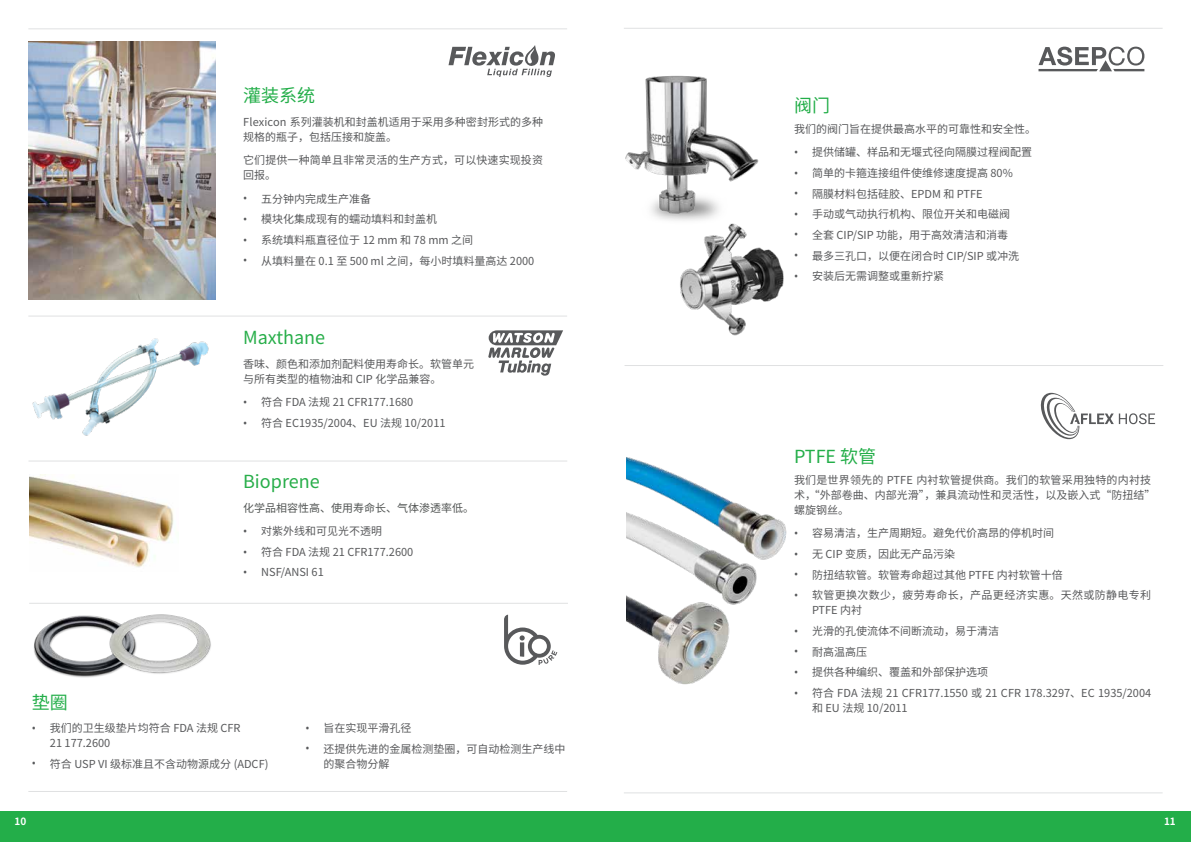
<style>
.page{position:relative;width:1191px;height:842px;background:#fff}
.page>*{position:absolute;margin:0;border:0;box-sizing:border-box;transform-origin:0 0}
.t1{font:18px "Noto Sans CJ Ksc";color:#28ae4a}
.t2{font:18px "Noto Sans CJ Ksc";color:#23ae49}
.t3{font:11px/15px "Noto Sans CJ Ksc";color:#58595b}
.t4{font:11px/15px "Noto Sans CJ Ksc";letter-spacing:.03em;color:#58595b}
.t5{font:11px "Noto Sans CJ Ksc";color:#525554}
.t6{font:700 10px "Noto Sans CJ Ksc";color:#fff}
.s1{font-family:"Noto Sans"}
</style>
<div class="page">
<div style="left:0;top:811px;width:1191px;height:31px;background:#23ae49"></div>
<img style="left:29px;top:42px;width:187px;height:258px">
<svg style="left:448px;top:45px;width:107px;height:32px"></svg>
<svg style="left:504px;top:615px;width:53px;height:50px"></svg>
<svg style="left:1038px;top:47px;width:106px;height:24px"></svg>
<svg style="left:1040px;top:393px;width:115px;height:46px"></svg>
<img style="left:626px;top:457px;width:161px;height:228px">
<img style="left:34px;top:615px;width:74px;height:63px">
<img style="left:108px;top:614px;width:103px;height:60px">
<img style="left:625px;top:75px;width:134px;height:140px">
<img style="left:654px;top:201px;width:130px;height:135px">
<hr style="left:29px;top:603px;width:539px;height:1px;background:#e0e1e2">
<hr style="left:28px;top:791px;width:539px;height:1px;background:#e0e1e2">
<hr style="left:624px;top:792px;width:538px;height:1px;background:#e0e1e2">
<hr style="left:624px;top:365px;width:539px;height:1px;background:#e0e1e2">
<hr style="left:28px;top:28px;width:539px;height:1px;background:#e0e1e2">
<hr style="left:624px;top:28px;width:538px;height:1px;background:#e0e1e2">
<hr style="left:28px;top:316px;width:539px;height:1px;background:#e0e1e2">
<img style="left:30px;top:475px;width:144px;height:92px">
<img style="left:28px;top:316px;width:192px;height:120px">
<hr style="left:28px;top:460px;width:539px;height:1px;background:#e0e1e2">
<svg style="left:488px;top:330px;width:75px;height:46px"></svg>
<h1 class="t2" style="left:243px;top:85px;width:73px">灌装系统</h1>
<p class="t3" style="left:243px;top:114px;width:301px">Flexicon 系列灌装机和封盖机适用于采用多种密封形式的多种规格的瓶子，包括压接和旋盖。</p>
<p class="t3" style="left:243px;top:153px;width:301px">它们提供一种简单且非常灵活的生产方式，可以快速实现投资回报。</p>
<p class="t3" style="left:243px;top:191px;width:129px"><span class="s1">•</span> 五分钟内完成生产准备</p>
<p class="t3" style="left:243px;top:212px;width:195px"><span class="s1">•</span> 模块化集成现有的蠕动填料和封盖机</p>
<p class="t3" style="left:243px;top:233px;width:231px"><span class="s1">•</span> 系统填料瓶直径位于 12 mm 和 78 mm 之间</p>
<p class="t3" style="left:243px;top:253px;width:293px"><span class="s1">•</span> 从填料量在 0.1 至 500 ml 之间，每小时填料量高达 2000</p>
<h1 class="t1" style="left:243px;top:327px;width:84px">Maxthane</h1>
<p class="t3" style="left:243px;top:356px;width:232px">香味、颜色和添加剂配料使用寿命长。软管单元与所有类型的植物油和 CIP 化学品兼容。</p>
<p class="t3" style="left:243px;top:395px;width:172px"><span class="s1">•</span> 符合 FDA 法规 21 CFR177.1680</p>
<p class="t3" style="left:243px;top:415px;width:204px"><span class="s1">•</span> 符合 EC1935/2004、EU 法规 10/2011</p>
<h1 class="t2" style="left:794px;top:95px;width:37px">阀门</h1>
<p class="t3" style="left:794px;top:121px;width:243px">我们的阀门旨在提供最高水平的可靠性和安全性。</p>
<p class="t3" style="left:794px;top:145px;width:239px"><span class="s1">•</span> 提供储罐、样品和无堰式径向隔膜过程阀配置</p>
<p class="t3" style="left:794px;top:166px;width:220px"><span class="s1">•</span> 简单的卡箍连接组件使维修速度提高 80%</p>
<p class="t3" style="left:794px;top:186px;width:190px"><span class="s1">•</span> 隔膜材料包括硅胶、EPDM 和 PTFE</p>
<p class="t3" style="left:794px;top:207px;width:217px"><span class="s1">•</span> 手动或气动执行机构、限位开关和电磁阀</p>
<p class="t3" style="left:794px;top:227px;width:216px"><span class="s1">•</span> 全套 CIP/SIP 功能，用于高效清洁和消毒</p>
<p class="t3" style="left:794px;top:248px;width:227px"><span class="s1">•</span> 最多三孔口，以便在闭合时 CIP/SIP 或冲洗</p>
<p class="t3" style="left:794px;top:269px;width:151px"><span class="s1">•</span> 安装后无需调整或重新拧紧</p>
<h1 class="t2" style="left:794px;top:446px;width:84px">PTFE 软管</h1>
<p class="t3" style="left:794px;top:472px;width:363px">我们是世界领先的 PTFE 内衬软管提供商。我们的软管采用独特的内衬技术，“外部卷曲、内部光滑”，兼具流动性和灵活性，以及嵌入式“防扭结”螺旋钢丝。</p>
<p class="t3" style="left:794px;top:526px;width:261px"><span class="s1">•</span> 容易清洁，生产周期短。避免代价高昂的停机时间</p>
<p class="t3" style="left:794px;top:547px;width:163px"><span class="s1">•</span> 无 CIP 变质，因此无产品污染</p>
<p class="t3" style="left:794px;top:567px;width:270px"><span class="s1">•</span> 防扭结软管。软管寿命超过其他 PTFE 内衬软管十倍</p>
<p class="t4" style="left:812px;top:588px;width:341px;text-indent:-18px"><span class="s1">•</span> 软管更换次数少，疲劳寿命长，产品更经济实惠。天然或防静电专利<br>PTFE 内衬</p>
<p class="t3" style="left:794px;top:624px;width:206px"><span class="s1">•</span> 光滑的孔使流体不间断流动，易于清洁</p>
<p class="t3" style="left:794px;top:644px;width:74px"><span class="s1">•</span> 耐高温高压</p>
<p class="t3" style="left:794px;top:665px;width:195px"><span class="s1">•</span> 提供各种编织、覆盖和外部保护选项</p>
<p class="t3" style="left:794px;top:686px;width:359px"><span class="s1">•</span> 符合 FDA 法规 21 CFR177.1550 或 21 CFR 178.3297、EC 1935/2004</p>
<h1 class="t1" style="left:243px;top:471px;width:78px">Bioprene</h1>
<p class="t5" style="left:243px;top:501px;width:232px">化学品相容性高、使用寿命长、气体渗透率低。</p>
<p class="t3" style="left:243px;top:524px;width:140px"><span class="s1">•</span> 对紫外线和可见光不透明</p>
<p class="t3" style="left:243px;top:544px;width:172px"><span class="s1">•</span> 符合 FDA 法规 21 CFR177.2600</p>
<p class="t3" style="left:243px;top:565px;width:82px"><span class="s1">•</span> NSF/ANSI 61</p>
<h1 class="t2" style="left:32px;top:693px;width:38px">垫圈</h1>
<p class="t3" style="left:812px;top:701px;width:97px">和 EU 法规 10/2011</p>
<p class="t3" style="left:50px;top:721px;width:192px;text-indent:-18px"><span class="s1">•</span> 我们的卫生级垫片均符合 FDA 法规 CFR<br>21 177.2600</p>
<p class="t3" style="left:32px;top:756px;width:238px"><span class="s1">•</span> 符合 USP VI 级标准且不含动物源成分 (ADCF)</p>
<p class="t3" style="left:305px;top:721px;width:107px"><span class="s1">•</span> 旨在实现平滑孔径</p>
<p class="t3" style="left:323px;top:741px;width:243px;text-indent:-18px"><span class="s1">•</span> 还提供先进的金属检测垫圈，可自动检测生产线中的聚合物分解</p>
<p class="t6" style="left:14px;top:816px;width:13px">10</p>
<p class="t6" style="left:1164px;top:816px;width:13px">11</p>
</div>
